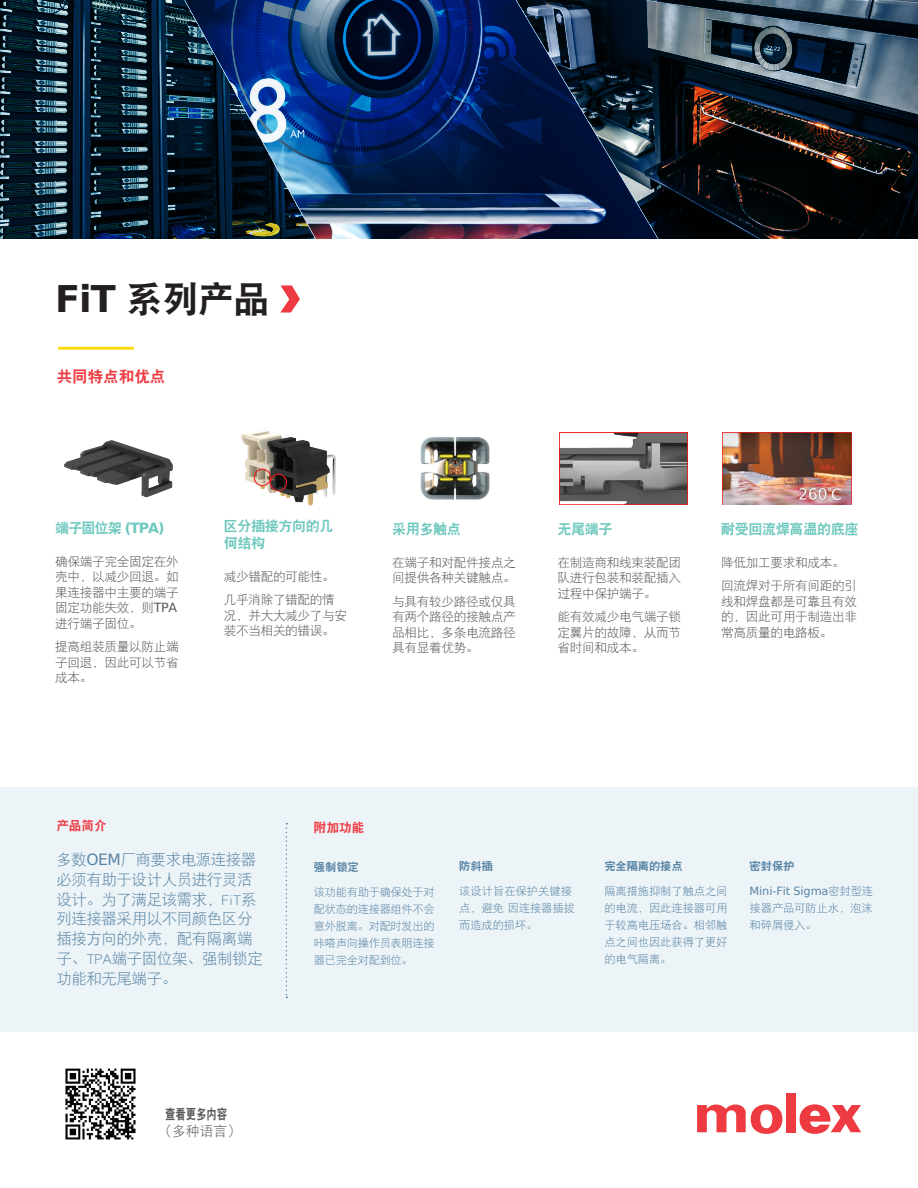
<style>
.page{position:relative;width:918px;height:1188px;background:#fff}
.page>*{position:absolute;margin:0;border:0;box-sizing:border-box;transform-origin:0 0}
.t1{font:36.75px "DFP Hei W9 GB EUC H";color:#231f20}
.t2{font:15.45px/19.8px "DFP Hei W3";letter-spacing:-.03em;color:#5784a4}
.t3{font:15.45px "DFP Hei W9 GB EUC H";color:#ee3a41}
.t4{font:14.1px/17px "DFP Hei W9 GB EUC H";letter-spacing:-.03em;color:#6ec8be}
.t5{font:13.95px "DFP Hei W9 GB EUC H";letter-spacing:-.01em;color:#57585a;scale:.75 1}
.t6{font:13.95px "DFP Hei W3";color:#57585a}
.t7{font:12.75px/15.5px "DFP Hei W3";letter-spacing:-.03em;color:#57585a}
.t8{font:12.75px "DFP Hei W9 GB EUC H";letter-spacing:-.01em;color:#ee3a41}
.t9{font:11.25px/17px "DFP Hei W3";letter-spacing:-.01em;color:#5784a4;text-align:justify}
.t10{font:11.25px "DFP Hei W9 GB EUC H";letter-spacing:-.01em;color:#5784a4}
.t11{font:11.25px "Bitstream Vera Sans";letter-spacing:-.01em;color:#5784a4}
.s1{font-family:"Bitstream Vera Sans";font-weight:700}
.s2{font-family:"Bitstream Vera Sans"}
.s3{font-family:"DFP Hei W3"}
</style>
<div class="page">
<img style="left:0;top:0;width:918px;height:239px">
<div style="left:0;top:787px;width:918px;height:245px;background:#e9f2f7"></div>
<hr style="left:58px;top:347px;width:76px;height:3px;background:#fad906">
<svg style="left:286px;top:823px;width:1px;height:175px"></svg>
<img style="left:64px;top:440px;width:109px;height:58px">
<img style="left:241px;top:430px;width:95px;height:76px">
<img style="left:420px;top:437px;width:70px;height:63px">
<img style="left:559px;top:433px;width:129px;height:72px">
<img style="left:723px;top:433px;width:129px;height:72px">
<img style="left:65px;top:1068px;width:71px;height:72px">
<div style="left:786px;top:1093px;width:10px;height:39px;background:#ee3a41"></div>
<svg style="left:697px;top:1104px;width:85px;height:30px"></svg>
<svg style="left:800px;top:1104px;width:61px;height:30px"></svg>
<svg style="left:280px;top:285px;width:20px;height:28px"></svg>
<h1 class="t1" style="left:55px;top:280px;width:216px"><span class="s1">FiT</span> 系列产品</h1>
<p class="t3" style="left:57px;top:369px;width:110px">共同特点和优点</p>
<p class="t4" style="left:55px;top:520px;width:111px">端子固位架 <span class="s1">(TPA)</span></p>
<p class="t7" style="left:55px;top:553px;width:125px">确保端子完全固定在外壳中，以减少回退。如果连接器中主要的端子固定功能失效，则<span class="s2">TPA</span>进行端子固位。</p>
<p class="t7" style="left:55px;top:639px;width:125px;text-align:justify">提高组装质量以防止端子回退，因此可以节省成本。</p>
<p class="t4" style="left:224px;top:518px;width:111px">区分插接方向的几何结构</p>
<p class="t7" style="left:224px;top:564px;width:113px;line-height:23.5px">减少错配的可能性。几乎消除了错配的情</p>
<p class="t7" style="left:224px;top:607px;width:125px">况，并大大减少了与安装不当相关的错误。</p>
<p class="t4" style="left:392px;top:521px;width:70px">采用多触点</p>
<p class="t7" style="left:392px;top:554px;width:125px">在端子和对配件接点之间提供各种关键触点。</p>
<p class="t7" style="left:392px;top:594px;width:125px;text-align:justify">与具有较少路径或仅具有两个路径的接触点产品相比，多条电流路径具有显着优势。</p>
<p class="t4" style="left:558px;top:521px;width:57px">无尾端子</p>
<p class="t7" style="left:558px;top:554px;width:125px;text-align:justify">在制造商和线束装配团队进行包装和装配插入过程中保护端子。</p>
<p class="t7" style="left:558px;top:609px;width:125px;text-align:justify">能有效减少电气端子锁定翼片的故障，从而节省时间和成本。</p>
<p class="t4" style="left:721px;top:521px;width:139px">耐受回流焊高温的底座</p>
<p class="t7" style="left:721px;top:550px;width:137px;line-height:23.5px">降低加工要求和成本。回流焊对于所有间距的引</p>
<p class="t7" style="left:721px;top:594px;width:137px;text-align:justify">线和焊盘都是可靠且有效的，因此可用于制造出非常高质量的电路板。</p>
<p class="t8" style="left:56px;top:819px;width:52px">产品简介</p>
<p class="t2" style="left:56px;top:850px;width:208px">多数<span class="s2">OEM</span>厂商要求电源连接器必须有助于设计人员进行灵活设计。为了满足该需求，FiT系列连接器采用以不同颜色区分插接方向的外壳，配有隔离端子、TPA端子固位架、强制锁定功能和无尾端子。</p>
<p class="t5" style="left:165px;top:1107px;width:85px">查看更多内容</p>
<p class="t6" style="left:158px;top:1124px;width:85px">（多种语言）</p>
<p class="t8" style="left:314px;top:821px;width:52px">附加功能</p>
<p class="t10" style="left:314px;top:862px;width:46px">强制锁定</p>
<p class="t9" style="left:314px;top:884px;width:122px">该功能有助于确保处于对配状态的连接器组件不会意外脱离。对配时发出的咔嗒声向操作员表明连接器已完全对配到位。</p>
<p class="t10" style="left:459px;top:860px;width:35px">防斜插</p>
<p class="t9" style="left:459px;top:883px;width:117px;text-align:left">该设计旨在保护关键接点，避免 因连接器插拔而造成的损坏。</p>
<p class="t10" style="left:604px;top:861px;width:80px">完全隔离的接点</p>
<p class="t9" style="left:604px;top:883px;width:125px">隔离措施抑制了触点之间的电流，因此连接器可用于较高电压场合。相邻触点之间也因此获得了更好的电气隔离。</p>
<p class="t10" style="left:750px;top:860px;width:46px">密封保护</p>
<p class="t11" style="left:750px;top:884px;width:125px">Mini-Fit Sigma<span class="s3">密封型连</span></p>
<p class="t9" style="left:750px;top:899px;width:125px">接器产品可防止水，泡沫和碎屑侵入。</p>
</div>
